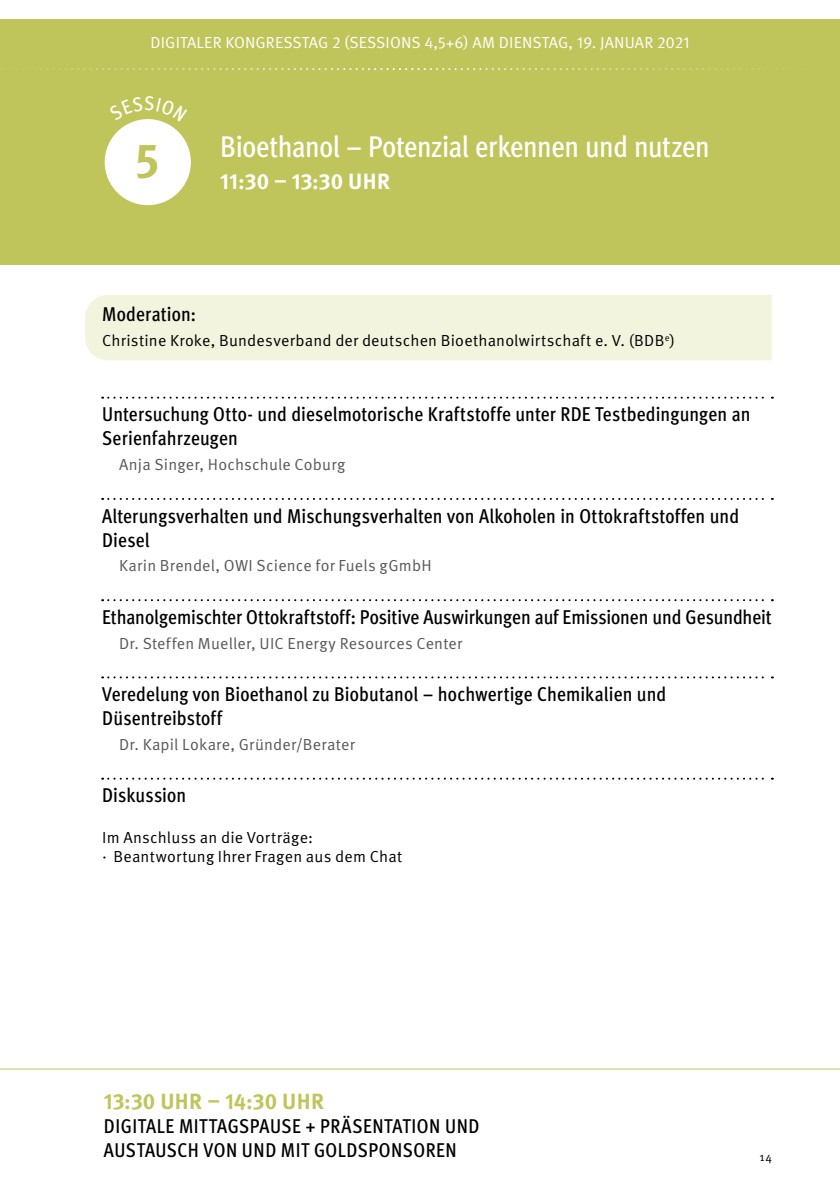
<style>
.page{position:relative;width:840px;height:1191px;background:#fff}
.page>*{position:absolute;margin:0;border:0;box-sizing:border-box;transform-origin:0 0}
.t1{font:700 48px "Meta OT";color:#c0c55b}
.t2{font:500 condensed 30px "Meta OT";letter-spacing:-.015em;color:#fff}
.t3{font:700 22px "Meta OT";letter-spacing:.015em;color:#c0c55b}
.t4{font:700 22px "Meta OT";letter-spacing:.005em;color:#fff}
.t5{font:500 condensed 20px/24px "Meta OT";letter-spacing:.005em;color:#000}
.t6{font:500 condensed 20px/24px "Meta OT";letter-spacing:.025em;color:#000}
.t7{font:16px "Meta OT Norm";letter-spacing:.015em;color:#575756}
.t8{font:16px/19.2px "Meta OT Norm";letter-spacing:.015em;color:#000}
.t9{font:16px "Meta OT Norm";letter-spacing:.01em;color:#fff}
.t10{font:12px "Meta OT Norm";color:#000}
</style>
<div class="page">
<div style="left:0;top:20px;width:839px;height:245px;background:#c0c55b"></div>
<svg style="left:16px;top:68px;width:768px;height:2px"></svg>
<div style="left:105px;top:119px;width:86px;height:86px;background:#fff;border-radius:50%"></div>
<div style="left:85px;top:295px;width:686px;height:65px;background:#f3f4de"></div>
<svg style="left:102px;top:397px;width:670px;height:2px"></svg>
<svg style="left:102px;top:498px;width:670px;height:2px"></svg>
<svg style="left:102px;top:599px;width:670px;height:2px"></svg>
<svg style="left:102px;top:676px;width:670px;height:2px"></svg>
<svg style="left:102px;top:777px;width:670px;height:2px"></svg>
<hr style="left:0;top:1068px;width:839px;height:1px;background:#c0c55b">
<svg style="left:132px;top:119px;width:31px;height:3px"></svg>
<p class="t9" style="left:150px;top:32px;width:540px">DIGITALER KONGRESSTAG 2 (SESSIONS 4,5+6) AM DIENSTAG, 19. JANUAR 2021</p>
<h1 class="t1" style="left:135px;top:130px;width:25px">5</h1>
<h2 class="t2" style="left:220px;top:127px;width:490px">Bioethanol – Potenzial erkennen und nutzen</h2>
<p class="t4" style="left:220px;top:167px;width:171px">11:30 – 13:30 UHR</p>
<p class="t5" style="left:102px;top:302px;width:95px">Moderation:</p>
<p class="t8" style="left:102px;top:331px;width:574px">Christine Kroke, Bundesverband der deutschen Bioethanolwirtschaft e. V. (BDB<sup>e</sup>)</p>
<p class="t5" style="left:102px;top:401px;width:649px">Untersuchung Otto- und dieselmotorische Kraftstoffe unter RDE Testbedingungen an<br>Serienfahrzeugen</p>
<p class="t7" style="left:119px;top:455px;width:227px">Anja Singer, Hochschule Coburg</p>
<p class="t5" style="left:102px;top:503px;width:638px">Alterungsverhalten und Mischungsverhalten von Alkoholen in Ottokraftstoffen und<br>Diesel</p>
<p class="t7" style="left:119px;top:556px;width:314px">Karin Brendel, OWI Science for Fuels gGmbH</p>
<p class="t5" style="left:102px;top:604px;width:670px">Ethanolgemischter Ottokraftstoff: Positive Auswirkungen auf Emissionen und Gesundheit</p>
<p class="t7" style="left:119px;top:633px;width:344px">Dr. Steffen Mueller, UIC Energy Resources Center</p>
<p class="t5" style="left:102px;top:681px;width:565px">Veredelung von Bioethanol zu Biobutanol – hochwertige Chemikalien und<br>Düsentreibstoff</p>
<p class="t7" style="left:119px;top:734px;width:237px">Dr. Kapil Lokare, Gründer/Berater</p>
<p class="t5" style="left:102px;top:782px;width:86px">Diskussion</p>
<p class="t8" style="left:102px;top:828px;width:301px">Im Anschluss an die Vorträge:<br>· Beantwortung Ihrer Fragen aus dem Chat</p>
<p class="t3" style="left:104px;top:1087px;width:221px">13:30 UHR – 14:30 UHR</p>
<p class="t6" style="left:104px;top:1113px;width:377px">DIGITALE MITTAGSPAUSE + PRÄSENTATION UND<br>AUSTAUSCH VON UND MIT GOLDSPONSOREN</p>
<p class="t10" style="left:759px;top:1150px;width:14px">14</p>
</div>
